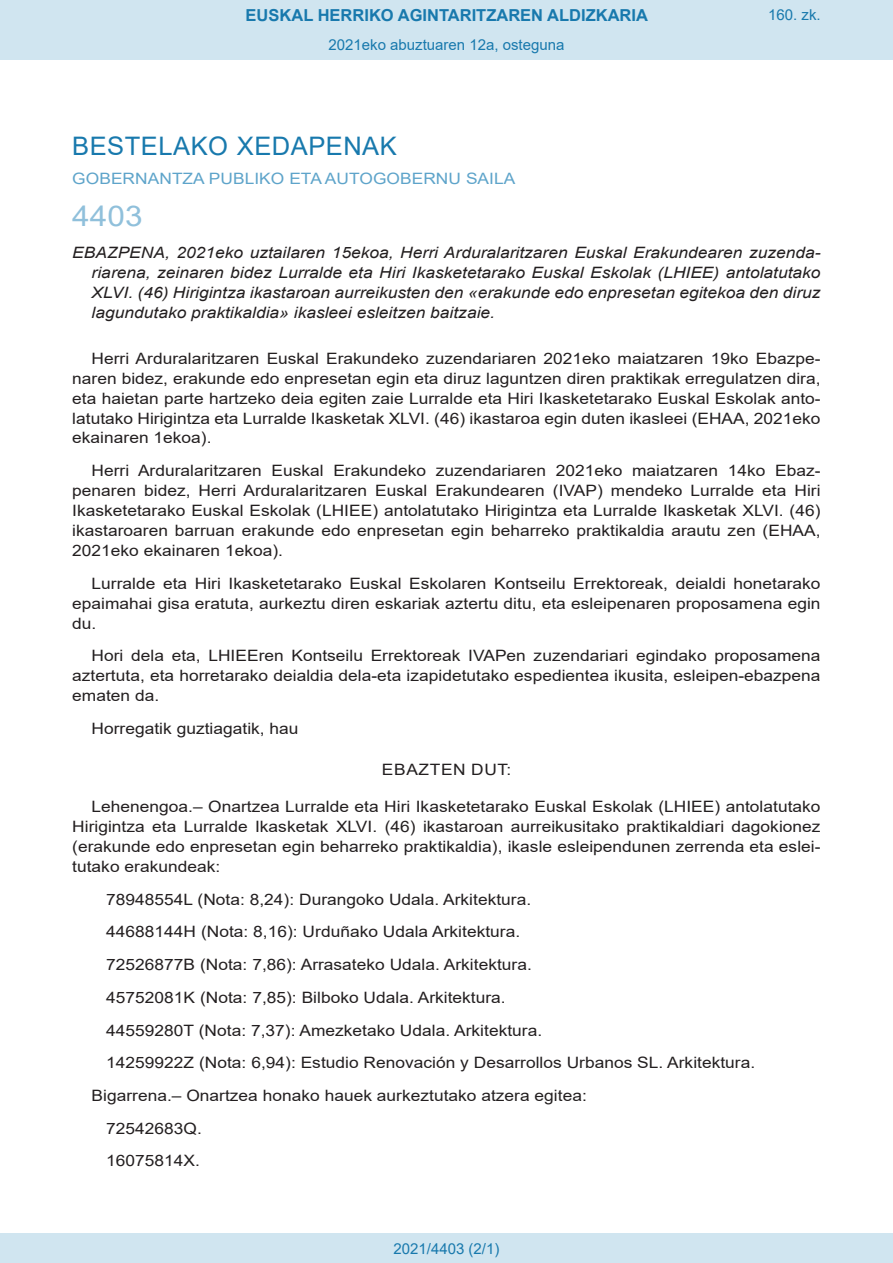
<style>
.page{position:relative;width:893px;height:1263px;background:#fff}
.page>*{position:absolute;margin:0;border:0;box-sizing:border-box;transform-origin:0 0}
.BOPVOrden{font:28.5px "Arial";color:#90c0db;scale:1.11 1}
.BOPVSeccion{font:25.5px "Arial";letter-spacing:.02em;color:#1879ad}
.t1{font:700 16.5px "Arial";color:#1879ad}
.BOPVDetalle{font:15.6px/20px "Arial";color:#231f20;text-align:justify;scale:1.11 1}
.BOPVDetalle1{font:15.6px "Arial";color:#231f20;scale:1.11 1}
.BOPVTitulo{font:italic 15.6px/20px "Arial";color:#231f20;text-align:justify;scale:1.11 1}
.BOPVOrganismo{font:15.6px "Arial";letter-spacing:.005em;color:#5ea4ca;scale:1.11 1}
.BOPVClave{font:15.6px "Arial";letter-spacing:.035em;color:#231f20;scale:1.11 1}
.Paginacion_Centro{font:15px "Arial";color:#1879ad}
</style>
<div class="page">
<div style="left:0;top:0;width:893px;height:60px;background:#d0e5f0"></div>
<div style="left:0;top:1233px;width:893px;height:30px;background:#d0e5f0"></div>
<p class="t1" style="left:246px;top:3px;width:404px">EUSKAL HERRIKO AGINTARITZAREN ALDIZKARIA</p>
<p class="Paginacion_Centro" style="left:328px;top:35px;width:237px">2021eko abuztuaren 12a, osteguna</p>
<p class="Paginacion_Centro" style="left:768px;top:5px;width:54px">160. zk.</p>
<p class="BOPVSeccion" style="left:72px;top:128px;width:326px">BESTELAKO XEDAPENAK</p>
<p class="BOPVOrganismo" style="left:72px;top:168px;width:401px">GOBERNANTZA PUBLIKO ETA AUTOGOBERNU SAILA</p>
<p class="BOPVOrden" style="left:72px;top:196px;width:65px">4403</p>
<p class="BOPVTitulo" style="left:92px;top:243px;width:658px;text-indent:-19px">EBAZPENA, 2021eko uztailaren 15ekoa, Herri Arduralaritzaren Euskal Erakundearen zuzenda&shy;riarena, zeinaren bidez Lurralde eta Hiri Ikasketetarako Euskal Eskolak (LHIEE) antolatutako XLVI. (46) Hirigintza ikastaroan aurreikusten den «erakunde edo enpresetan egitekoa den diruz lagundutako praktikaldia» ikasleei esleitzen baitzaie.</p>
<p class="BOPVDetalle" style="left:72px;top:348px;width:676px;text-indent:19px">Herri Arduralaritzaren Euskal Erakundeko zuzendariaren 2021eko maiatzaren 19ko Ebazpe&shy;naren bidez, erakunde edo enpresetan egin eta diruz laguntzen diren praktikak erregulatzen dira, eta haietan parte hartzeko deia egiten zaie Lurralde eta Hiri Ikasketetarako Euskal Eskolak anto&shy;latutako Hirigintza eta Lurralde Ikasketak XLVI. (46) ikastaroa egin duten ikasleei (EHAA, 2021eko ekainaren 1ekoa).</p>
<p class="BOPVDetalle" style="left:72px;top:461px;width:676px;text-indent:19px">Herri Arduralaritzaren Euskal Erakundeko zuzendariaren 2021eko maiatzaren 14ko Ebaz&shy;penaren bidez, Herri Arduralaritzaren Euskal Erakundearen (IVAP) mendeko Lurralde eta Hiri Ikasketetarako Euskal Eskolak (LHIEE) antolatutako Hirigintza eta Lurralde Ikasketak XLVI. (46) ikastaroaren barruan erakunde edo enpresetan egin beharreko praktikaldia arautu zen (EHAA, 2021eko ekainaren 1ekoa).</p>
<p class="BOPVDetalle" style="left:72px;top:573px;width:676px;text-indent:19px">Lurralde eta Hiri Ikasketetarako Euskal Eskolaren Kontseilu Errektoreak, deialdi honetarako epaimahai gisa eratuta, aurkeztu diren eskariak aztertu ditu, eta esleipenaren proposamena egin du.</p>
<p class="BOPVDetalle" style="left:72px;top:646px;width:676px;text-indent:19px">Hori dela eta, LHIEEren Kontseilu Errektoreak IVAPen zuzendariari egindako proposamena aztertuta, eta horretarako deialdia dela-eta izapidetutako espedientea ikusita, esleipen-ebazpena ematen da.</p>
<p class="BOPVDetalle" style="left:92px;top:718px;width:188px">Horregatik guztiagatik, hau</p>
<p class="BOPVClave" style="left:382px;top:759px;width:118px">EBAZTEN DUT:</p>
<p class="BOPVDetalle" style="left:72px;top:796px;width:676px;text-indent:19px">Lehenengoa.– Onartzea Lurralde eta Hiri Ikasketetarako Euskal Eskolak (LHIEE) antolatutako Hirigintza eta Lurralde Ikasketak XLVI. (46) ikastaroan aurreikusitako praktikaldiari dagokionez (erakunde edo enpresetan egin beharreko praktikaldia), ikasle esleipendunen zerrenda eta eslei&shy;tutako erakundeak:</p>
<p class="BOPVDetalle1" style="left:106px;top:888px;width:384px">78948554L (Nota: 8,24): Durangoko Udala. Arkitektura.</p>
<p class="BOPVDetalle1" style="left:106px;top:921px;width:374px">44688144H (Nota: 8,16): Urduñako Udala Arkitektura.</p>
<p class="BOPVDetalle1" style="left:106px;top:954px;width:385px">72526877B (Nota: 7,86): Arrasateko Udala. Arkitektura.</p>
<p class="BOPVDetalle1" style="left:106px;top:986px;width:361px">45752081K (Nota: 7,85): Bilboko Udala. Arkitektura.</p>
<p class="BOPVDetalle1" style="left:106px;top:1019px;width:394px">44559280T (Nota: 7,37): Amezketako Udala. Arkitektura.</p>
<p class="BOPVDetalle1" style="left:106px;top:1052px;width:586px">14259922Z (Nota: 6,94): Estudio Renovación y Desarrollos Urbanos SL. Arkitektura.</p>
<p class="BOPVDetalle" style="left:92px;top:1085px;width:448px">Bigarrena.– Onartzea honako hauek aurkeztutako atzera egitea:</p>
<p class="BOPVDetalle1" style="left:106px;top:1117px;width:88px">72542683Q.</p>
<p class="BOPVDetalle1" style="left:106px;top:1150px;width:86px">16075814X.</p>
<p class="Paginacion_Centro" style="left:393px;top:1238px;width:107px">2021/4403 (2/1)</p>
</div>
